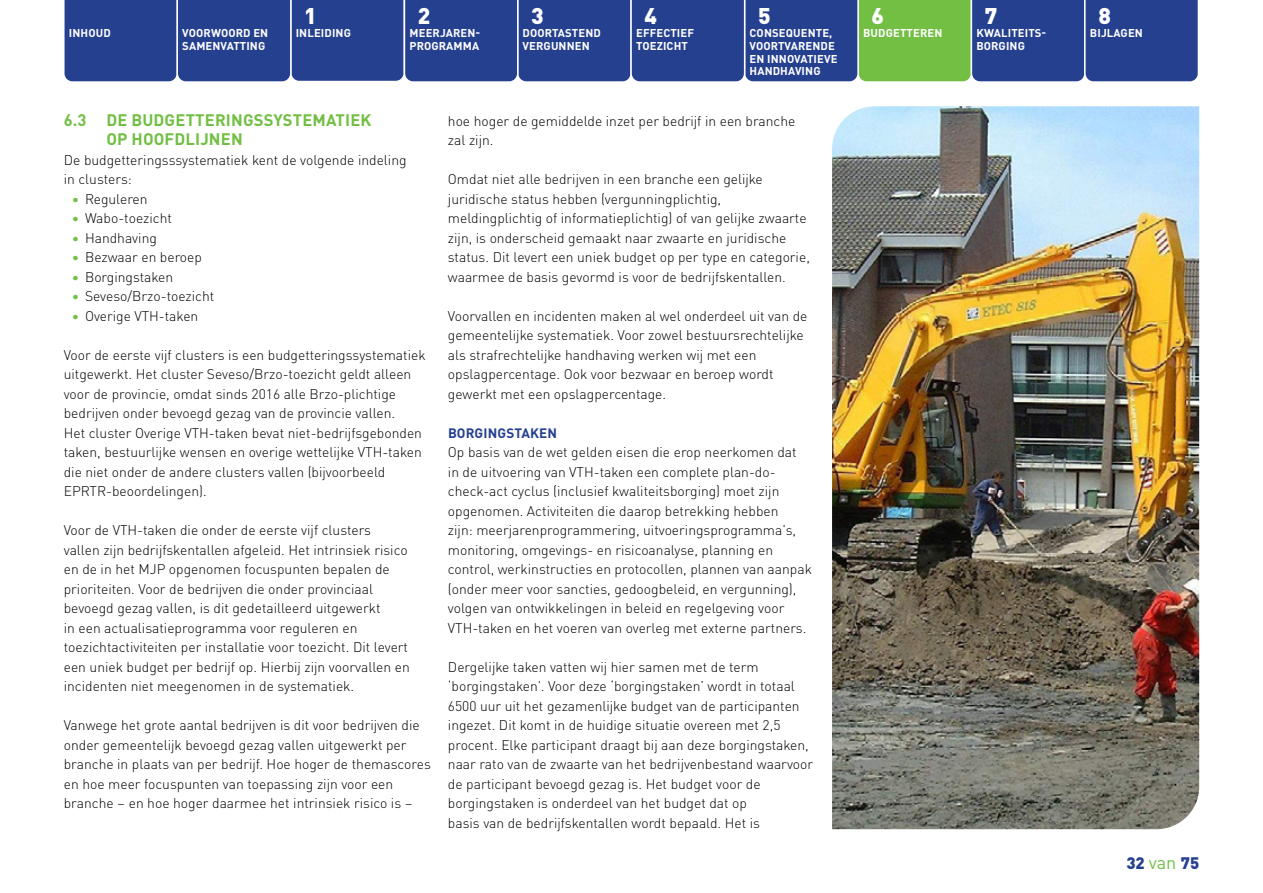
<style>
.page{position:relative;width:1263px;height:893px;background:#fff}
.page>*{position:absolute;margin:0;border:0;box-sizing:border-box;transform-origin:0 0}
.t1{font:900 22.5px "DIN Pro";color:#fff}
.t2{font:700 16.5px/19.5px "DIN Pro";letter-spacing:.01em;color:#72bf44}
.t3{font:900 16.5px "DIN Pro";color:#25408f}
.t4{font:300 13.8px/19.5px "DIN Pro";color:#000}
.t5{font:700 13.5px "DIN Pro";letter-spacing:.01em;color:#25408f}
.t6{font:700 11.25px/12.8px "DIN Pro";letter-spacing:.01em;color:#fff}
.s1{font-weight:700;color:#72bf44}
.s2{font-weight:400;font-size:18px;color:#72bf44}
</style>
<div class="page">
<img style="left:832px;top:106px;width:367px;height:723px">
<svg style="left:64px;top:0;width:1134px;height:82px;background:#32518a"></svg>
<p class="t6" style="left:69px;top:26px;width:43px">INHOUD</p>
<p class="t6" style="left:182px;top:26px;width:87px">VOORWOORD EN<br>SAMENVATTING</p>
<h1 class="t1" style="left:304px;top:-2px;width:14px">1</h1>
<p class="t6" style="left:296px;top:26px;width:57px">INLEIDING</p>
<h1 class="t1" style="left:418px;top:-2px;width:14px">2</h1>
<p class="t6" style="left:409px;top:26px;width:72px">MEERJAREN-<br>PROGRAMMA</p>
<h1 class="t1" style="left:531px;top:-2px;width:14px">3</h1>
<p class="t6" style="left:523px;top:26px;width:80px">DOORTASTEND<br>VERGUNNEN</p>
<h1 class="t1" style="left:644px;top:-2px;width:14px">4</h1>
<p class="t6" style="left:636px;top:26px;width:59px">EFFECTIEF<br>TOEZICHT</p>
<h1 class="t1" style="left:758px;top:-2px;width:14px">5</h1>
<p class="t6" style="left:749px;top:26px;width:89px">CONSEQUENTE,<br>VOORTVARENDE<br>EN INNOVATIEVE<br>HANDHAVING</p>
<p class="t2" style="left:106px;top:109px;width:267px;text-indent:-43px">6.3 DE BUDGETTERINGSSYSTEMATIEK<br>OP HOOFDLIJNEN</p>
<p class="t4" style="left:64px;top:149px;width:344px">De budgetteringsssystematiek kent de volgende indeling in clusters:</p>
<p class="t4" style="left:72px;top:188px;width:77px"><span class="s1">•</span> Reguleren</p>
<p class="t4" style="left:72px;top:208px;width:101px"><span class="s1">•</span> Wabo-toezicht</p>
<p class="t4" style="left:72px;top:227px;width:86px"><span class="s1">•</span> Handhaving</p>
<p class="t4" style="left:72px;top:247px;width:131px"><span class="s1">•</span> Bezwaar en beroep</p>
<p class="t4" style="left:72px;top:266px;width:102px"><span class="s1">•</span> Borgingstaken</p>
<p class="t4" style="left:72px;top:286px;width:144px"><span class="s1">•</span> Seveso/Brzo-toezicht</p>
<p class="t4" style="left:72px;top:305px;width:128px"><span class="s1">•</span> Overige VTH-taken</p>
<p class="t4" style="left:64px;top:344px;width:363px">Voor de eerste vijf clusters is een budgetteringssystematiek uitgewerkt. Het cluster Seveso/Brzo-toezicht geldt alleen voor de provincie, omdat sinds 2016 alle Brzo-plichtige bedrijven onder bevoegd gezag van de provincie vallen.<br>Het cluster Overige VTH-taken bevat niet-bedrijfsgebonden taken, bestuurlijke wensen en overige wettelijke VTH-taken die niet onder de andere clusters vallen (bijvoorbeeld EPRTR-beoordelingen).</p>
<p class="t4" style="left:64px;top:520px;width:347px">Voor de VTH-taken die onder de eerste vijf clusters vallen zijn bedrijfskentallen afgeleid. Het intrinsiek risico en de in het MJP opgenomen focuspunten bepalen de prioriteiten. Voor de bedrijven die onder provinciaal bevoegd gezag vallen, is dit gedetailleerd uitgewerkt<br>in een actualisatieprogramma voor reguleren en toezichtactiviteiten per installatie voor toezicht. Dit levert een uniek budget per bedrijf op. Hierbij zijn voorvallen en incidenten niet meegenomen in de systematiek.</p>
<p class="t4" style="left:64px;top:715px;width:369px">Vanwege het grote aantal bedrijven is dit voor bedrijven die onder gemeentelijk bevoegd gezag vallen uitgewerkt per branche in plaats van per bedrijf. Hoe hoger de themascores en hoe meer focuspunten van toepassing zijn voor een branche – en hoe hoger daarmee het intrinsiek risico is –</p>
<p class="t4" style="left:448px;top:110px;width:349px">hoe hoger de gemiddelde inzet per bedrijf in een branche zal zijn.</p>
<p class="t4" style="left:448px;top:169px;width:363px">Omdat niet alle bedrijven in een branche een gelijke juridische status hebben (vergunningplichtig, meldingplichtig of informatieplichtig) of van gelijke zwaarte zijn, is onderscheid gemaakt naar zwaarte en juridische status. Dit levert een uniek budget op per type en categorie, waarmee de basis gevormd is voor de bedrijfskentallen.</p>
<p class="t4" style="left:448px;top:305px;width:361px">Voorvallen en incidenten maken al wel onderdeel uit van de gemeentelijke systematiek. Voor zowel bestuursrechtelijke als strafrechtelijke handhaving werken wij met een opslagpercentage. Ook voor bezwaar en beroep wordt gewerkt met een opslagpercentage.</p>
<p class="t5" style="left:448px;top:422px;width:111px">BORGINGSTAKEN</p>
<p class="t4" style="left:448px;top:442px;width:366px">Op basis van de wet gelden eisen die erop neerkomen dat<br>in de uitvoering van VTH-taken een complete plan-do&shy;check-act cyclus (inclusief kwaliteitsborging) moet zijn opgenomen. Activiteiten die daarop betrekking hebben<br>zijn: meerjarenprogrammering, uitvoeringsprogramma’s, monitoring, omgevings- en risicoanalyse, planning en control, werkinstructies en protocollen, plannen van aanpak (onder meer voor sancties, gedoogbeleid, en vergunning), volgen van ontwikkelingen in beleid en regelgeving voor VTH-taken en het voeren van overleg met externe partners.</p>
<p class="t4" style="left:448px;top:656px;width:367px">Dergelijke taken vatten wij hier samen met de term ‘borgingstaken’. Voor deze ‘borgingstaken’ wordt in totaal 6500 uur uit het gezamenlijke budget van de participanten ingezet. Dit komt in de huidige situatie overeen met 2,5 procent. Elke participant draagt bij aan deze borgingstaken, naar rato van de zwaarte van het bedrijvenbestand waarvoor de participant bevoegd gezag is. Het budget voor de borgingstaken is onderdeel van het budget dat op<br>basis van de bedrijfskentallen wordt bepaald. Het is</p>
<h1 class="t1" style="left:871px;top:-2px;width:14px">6</h1>
<p class="t6" style="left:863px;top:26px;width:81px">BUDGETTEREN</p>
<h1 class="t1" style="left:985px;top:-2px;width:14px">7</h1>
<p class="t6" style="left:976px;top:26px;width:71px">KWALITEITS-<br>BORGING</p>
<h1 class="t1" style="left:1098px;top:-2px;width:14px">8</h1>
<p class="t6" style="left:1090px;top:26px;width:54px">BIJLAGEN</p>
<p class="t3" style="left:1126px;top:849px;width:74px">32 <span class="s2">van</span> 75</p>
</div>
